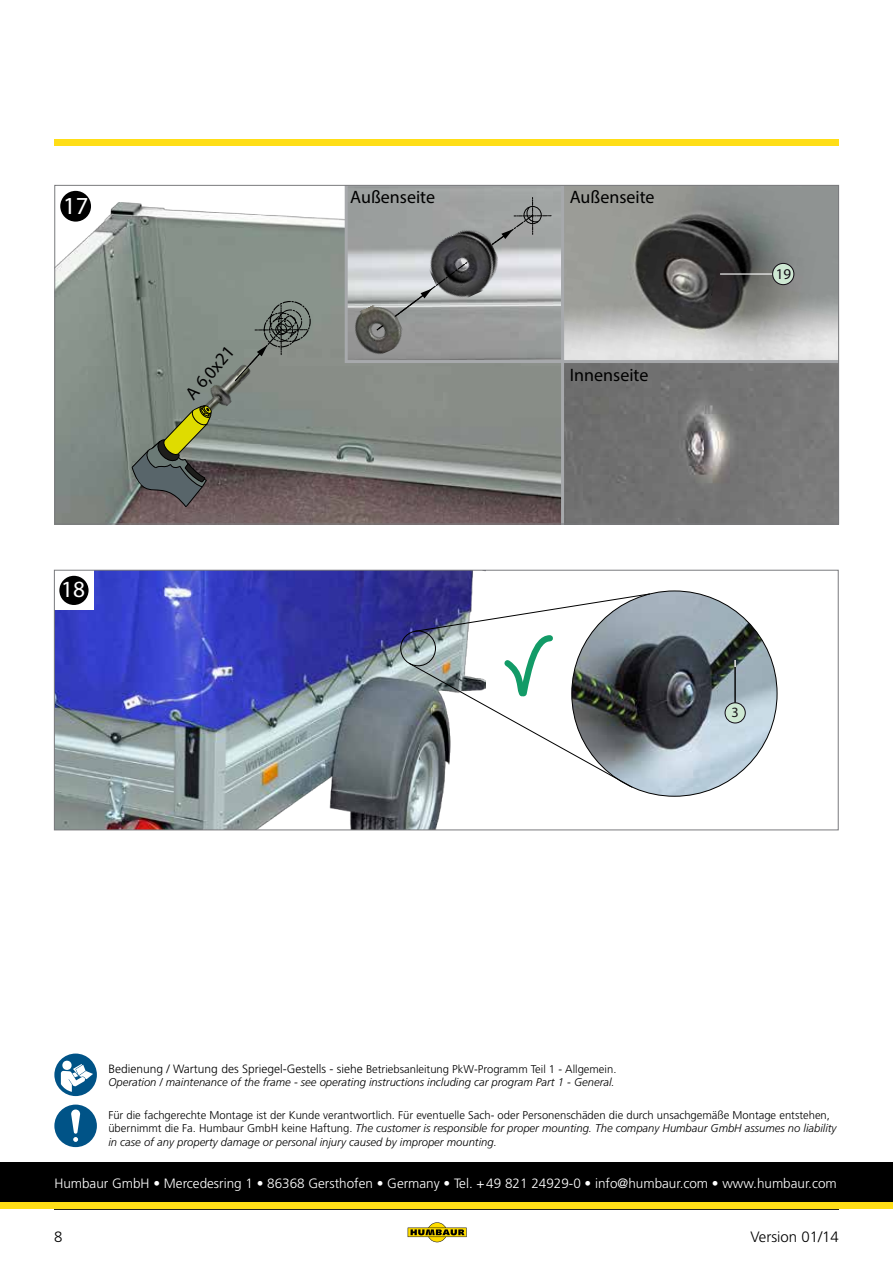
<style>
.page{position:relative;width:893px;height:1263px;background:#fff}
.page>*{position:absolute;margin:0;border:0;box-sizing:border-box;transform-origin:0 0}
.t1{font:24.6px "Myriad Pro";color:#fff}
.t2{font:23.25px "Myriad Pro";color:#fff}
.t3{font:18px "Myriad Pro";color:#000}
.t4{font:300 15px "Frutiger CE";color:#000}
.t5{font:15px "Myriad Pro";color:#120c15}
.t6{font:14.25px "Myriad Pro";color:#1a171b}
.t7{font:300 13.5px "Frutiger LT";color:#fff}
.t8{font:300 11.25px/13.5px "Frutiger CE";color:#000}
.t9{font:italic 300 11.25px/13.5px "Frutiger CE";color:#000}
.s1{font-style:normal;font-size:12px}
.s2{font-style:normal}
.s3{font-style:italic}
</style>
<div class="page">
<svg style="left:408px;top:1222px;width:59px;height:20px"></svg>
<hr style="left:54px;top:1209px;width:785px;height:1px;background:#000">
<div style="left:0;top:1162px;width:893px;height:41px;background:#000"></div>
<div style="left:0;top:1202px;width:893px;height:7px;background:#ffde17"></div>
<div style="left:54px;top:1104px;width:43px;height:43px;background:#005387;border-radius:50%"></div>
<svg style="left:71px;top:1109px;width:9px;height:33px"></svg>
<svg style="left:54px;top:1053px;width:43px;height:43px"></svg>
<svg style="left:61px;top:1060px;width:32px;height:32px"></svg>
<div style="left:60px;top:191px;width:31px;height:31px;background:#000;border-radius:50%"></div>
<img style="left:56px;top:202px;width:505px;height:320px">
<img style="left:172px;top:360px;width:85px;height:82px">
<svg style="left:131px;top:405px;width:81px;height:104px;background:#70745a"></svg>
<div style="left:270px;top:301px;width:41px;height:41px;border:1px dashed #000;border-radius:50%"></div>
<svg style="left:234px;top:305px;width:73px;height:77px;background:#788079"></svg>
<img style="left:564px;top:187px;width:273px;height:173px">
<svg style="left:345px;top:187px;width:216px;height:176px;background:#9c9e9e"></svg>
<img style="left:564px;top:363px;width:273px;height:159px">
<hr style="left:561px;top:185px;width:3px;height:339px;background:#a7a9ac">
<hr style="left:562px;top:360px;width:277px;height:3px;background:#a7a9ac">
<hr style="left:720px;top:273px;width:60px;height:2px;background:#fff">
<div style="left:773px;top:263px;width:21px;height:22px;background:#cee8d3;border-radius:50%"></div>
<div style="left:772px;top:263px;width:22px;height:22px;border:1px solid #110b14;border-radius:50%"></div>
<img style="left:56px;top:572px;width:417px;height:256px">
<div style="left:54px;top:570px;width:40px;height:40px;background:#fff"></div>
<div style="left:59px;top:576px;width:30px;height:29px;background:#000;border-radius:50%"></div>
<img style="left:572px;top:591px;width:205px;height:205px;border-radius:103px">
<div style="left:400px;top:631px;width:36px;height:35px;border:1px solid #000;border-radius:50%"></div>
<svg style="left:408px;top:593px;width:243px;height:195px"></svg>
<hr style="left:734px;top:660px;width:2px;height:58px;background:#000">
<svg style="left:734px;top:660px;width:2px;height:7px"></svg>
<div style="left:725px;top:703px;width:20px;height:20px;background:#cde8d2;border-radius:50%"></div>
<div style="left:725px;top:702px;width:20px;height:21px;border:1px solid #110b14;border-radius:50%"></div>
<div style="left:54px;top:570px;width:785px;height:260px;border:1px solid #797a7d"></div>
<div style="left:54px;top:139px;width:785px;height:7px;background:#ffde17"></div>
<h1 class="t1" style="left:63px;top:190px;width:27px">17</h1>
<h2 class="t2" style="left:61px;top:575px;width:25px">18</h2>
<h3 class="t3" style="left:181px;top:389px;width:65px;rotate:-49deg">A 6,0x21</h3>
<h3 class="t3" style="left:350px;top:186px;width:86px">Außenseite</h3>
<h3 class="t3" style="left:570px;top:186px;width:86px">Außenseite</h3>
<h3 class="t3" style="left:570px;top:363px;width:80px">Innenseite</h3>
<h3 class="t5" style="left:776px;top:265px;width:17px">19</h3>
<p class="t6" style="left:731px;top:704px;width:9px">3</p>
<p class="t9" style="left:108px;top:1062px;width:510px"><span class="s1">Bedienung / Wartung des Spriegel-Gestells - siehe</span> <span class="s2">Betriebsanleitung PkW-Programm Teil 1 - Allgemein.<br></span>Operation / maintenance of the frame - see operating instructions including car program Part 1 - General.</p>
<p class="t8" style="left:108px;top:1108px;width:730px">Für die fachgerechte Montage ist der Kunde verantwortlich. Für eventuelle Sach- oder Personenschäden die durch unsachgemäße Montage entstehen, übernimmt die Fa. Humbaur GmbH keine Haftung. <span class="s3">The customer is responsible for proper mounting. The company Humbaur GmbH assumes no liability in case of any property damage or personal injury caused by improper mounting.</span></p>
<p class="t7" style="left:54px;top:1176px;width:784px">Humbaur GmbH • Mercedesring 1 • 86368 Gersthofen • Germany • Tel. +49 821 24929-0 • info@humbaur.com • www.humbaur.com</p>
<h3 class="t4" style="left:54px;top:1228px;width:10px">8</h3>
<h3 class="t4" style="left:751px;top:1228px;width:90px">Version 01/14</h3>
</div>
